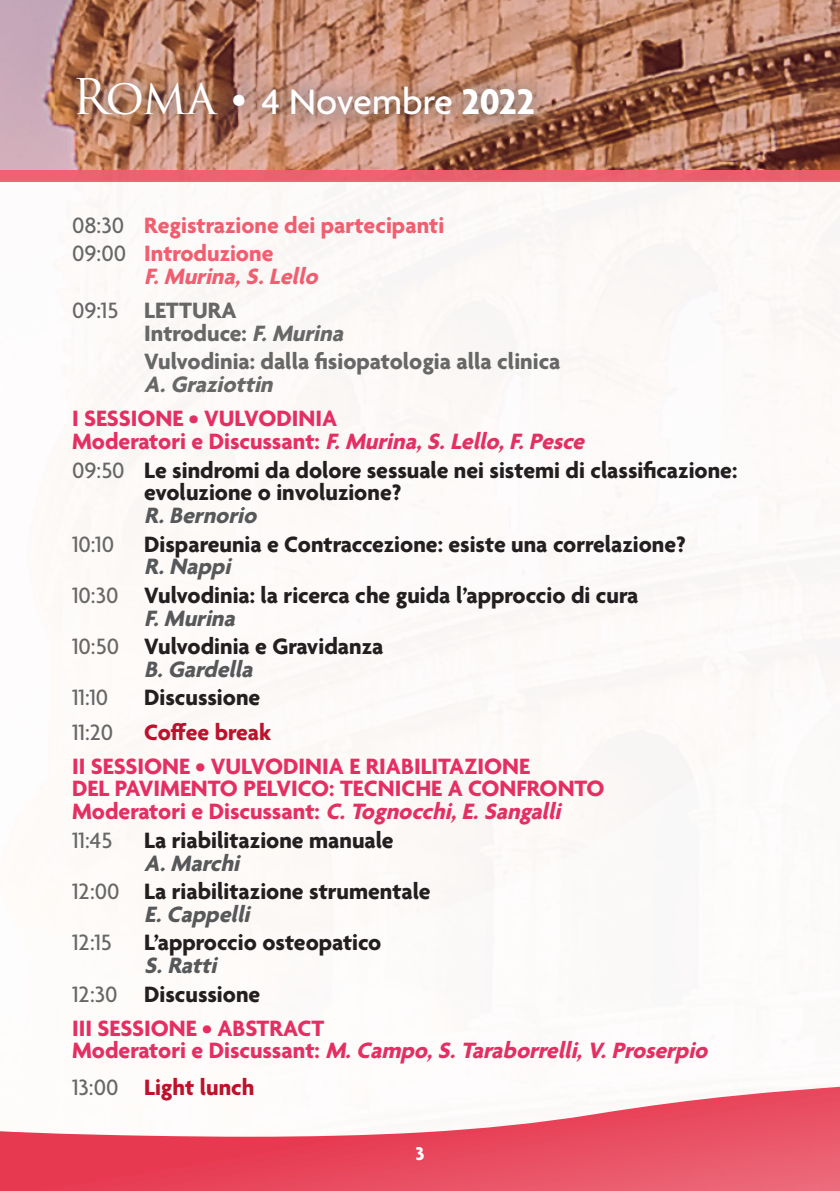
<style>
.page{position:relative;width:840px;height:1191px;background:#fff}
.page>*{position:absolute;margin:0;border:0;box-sizing:border-box;transform-origin:0 0}
.t1{font:500 38.4px "Agenda";color:#fff}
.t2{font:700 24px "Agenda";color:#231f20}
.t3{font:700 24px "Agenda";color:#e42f62}
.t4{font:italic 700 24px "Agenda";color:#e42f62}
.t5{font:700 24px "Agenda";color:#676767}
.t6{font:italic 700 24px "Agenda";color:#57585a}
.t7{font:700 24px "Agenda";color:#f05f70}
.t8{font:700 24px "Agenda";color:#bc122c}
.t9{font:500 24px "Agenda";color:#676767}
.t10{font:italic 700 24px "Agenda";color:#f05f70}
.t11{font:italic 700 24px "Agenda";color:#676767}
.t12{font:700 20px "Agenda";color:#fff}
.s1{font-family:"Trajan Pro 3";font-weight:400;font-size:48px}
.s2{font-weight:700}
.s3{font-weight:500;color:#676767}
.s4{font-weight:500}
.s5{font-style:italic}
.s6{font-style:normal}
</style>
<div class="page">
<img style="left:141px;top:0;width:698px;height:170px">
<svg style="left:0;top:0;width:141px;height:170px;background:#bf938f"></svg>
<div style="left:0;top:170px;width:839px;height:11px;background:#f05f70"></div>
<div style="left:59px;top:58px;width:494px;height:77px;background:#54626c;opacity:.89"></div>
<svg style="left:0;top:1086px;width:839px;height:105px"></svg>
<p class="t1" style="left:72px;top:81px;width:464px"><span class="s1">Roma</span> • 4 Novembre <span class="s2">2022</span></p>
<p class="t7" style="left:72px;top:212px;width:373px"><span class="s3">08:30</span> Registrazione dei partecipanti</p>
<p class="t7" style="left:72px;top:240px;width:203px"><span class="s3">09:00</span> Introduzione</p>
<p class="t10" style="left:144px;top:263px;width:181px">F.Murina,S.Lello</p>
<p class="t5" style="left:72px;top:297px;width:166px"><span class="s4">09:15</span> LETTURA</p>
<p class="t5" style="left:144px;top:320px;width:206px">Introduce: <span class="s5">F.Murina</span></p>
<p class="t5" style="left:144px;top:349px;width:417px">Vulvodinia: dalla fisiopatologia alla clinica</p>
<p class="t11" style="left:144px;top:371px;width:136px">A.Graziottin</p>
<p class="t3" style="left:72px;top:406px;width:266px">I SESSIONE • VULVODINIA</p>
<p class="t4" style="left:72px;top:428px;width:519px"><span class="s6">Moderatori e Discussant:</span> F.Murina,S.Lello,F.Pesce</p>
<p class="t2" style="left:72px;top:457px;width:666px"><span class="s3">09:50</span> Le sindromi da dolore sessuale nei sistemi di classificazione:</p>
<p class="t2" style="left:144px;top:480px;width:258px">evoluzione o involuzione?</p>
<p class="t6" style="left:144px;top:502px;width:120px">R.Bernorio</p>
<p class="t2" style="left:72px;top:531px;width:615px"><span class="s3">10:10</span> Dispareunia e Contraccezione: esiste una correlazione?</p>
<p class="t6" style="left:144px;top:554px;width:94px">R.Nappi</p>
<p class="t2" style="left:72px;top:582px;width:567px"><span class="s3">10:30</span> Vulvodinia: la ricerca che guida l’approccio di cura</p>
<p class="t6" style="left:144px;top:605px;width:98px">F.Murina</p>
<p class="t2" style="left:72px;top:633px;width:313px"><span class="s3">10:50</span> Vulvodinia e Gravidanza</p>
<p class="t6" style="left:144px;top:656px;width:116px">B.Gardella</p>
<p class="t9" style="left:72px;top:685px;width:38px">11:10</p>
<p class="t2" style="left:144px;top:685px;width:118px">Discussione</p>
<p class="t9" style="left:72px;top:719px;width:43px">11:20</p>
<p class="t8" style="left:144px;top:719px;width:128px">Coffee break</p>
<p class="t3" style="left:72px;top:753px;width:459px">II SESSIONE • VULVODINIA E RIABILITAZIONE</p>
<p class="t3" style="left:72px;top:776px;width:534px">DEL PAVIMENTO PELVICO: TECNICHE A CONFRONTO</p>
<p class="t3" style="left:72px;top:798px;width:496px">Moderatori e Discussant: <span class="s5">C.Tognocchi,E.Sangalli</span></p>
<p class="t9" style="left:72px;top:827px;width:42px">11:45</p>
<p class="t2" style="left:144px;top:827px;width:251px">La riabilitazione manuale</p>
<p class="t6" style="left:144px;top:850px;width:102px">A.Marchi</p>
<p class="t2" style="left:72px;top:878px;width:360px"><span class="s3">12:00</span> La riabilitazione strumentale</p>
<p class="t6" style="left:144px;top:901px;width:113px">E.Cappelli</p>
<p class="t9" style="left:72px;top:929px;width:41px">12:15</p>
<p class="t2" style="left:144px;top:929px;width:239px">L’approccio osteopatico</p>
<p class="t6" style="left:144px;top:952px;width:80px">S.Ratti</p>
<p class="t2" style="left:72px;top:981px;width:190px"><span class="s3">12:30</span> Discussione</p>
<p class="t3" style="left:72px;top:1015px;width:253px">III SESSIONE • ABSTRACT</p>
<p class="t4" style="left:72px;top:1037px;width:642px"><span class="s6">M o d e r a t o r i e D i s c u s s a n t :</span> M.Campo,S.Taraborrelli,V.Proserpio</p>
<p class="t8" style="left:72px;top:1074px;width:184px"><span class="s3">13:00</span> Light lunch</p>
<p class="t12" style="left:415px;top:1142px;width:11px">3</p>
</div>
